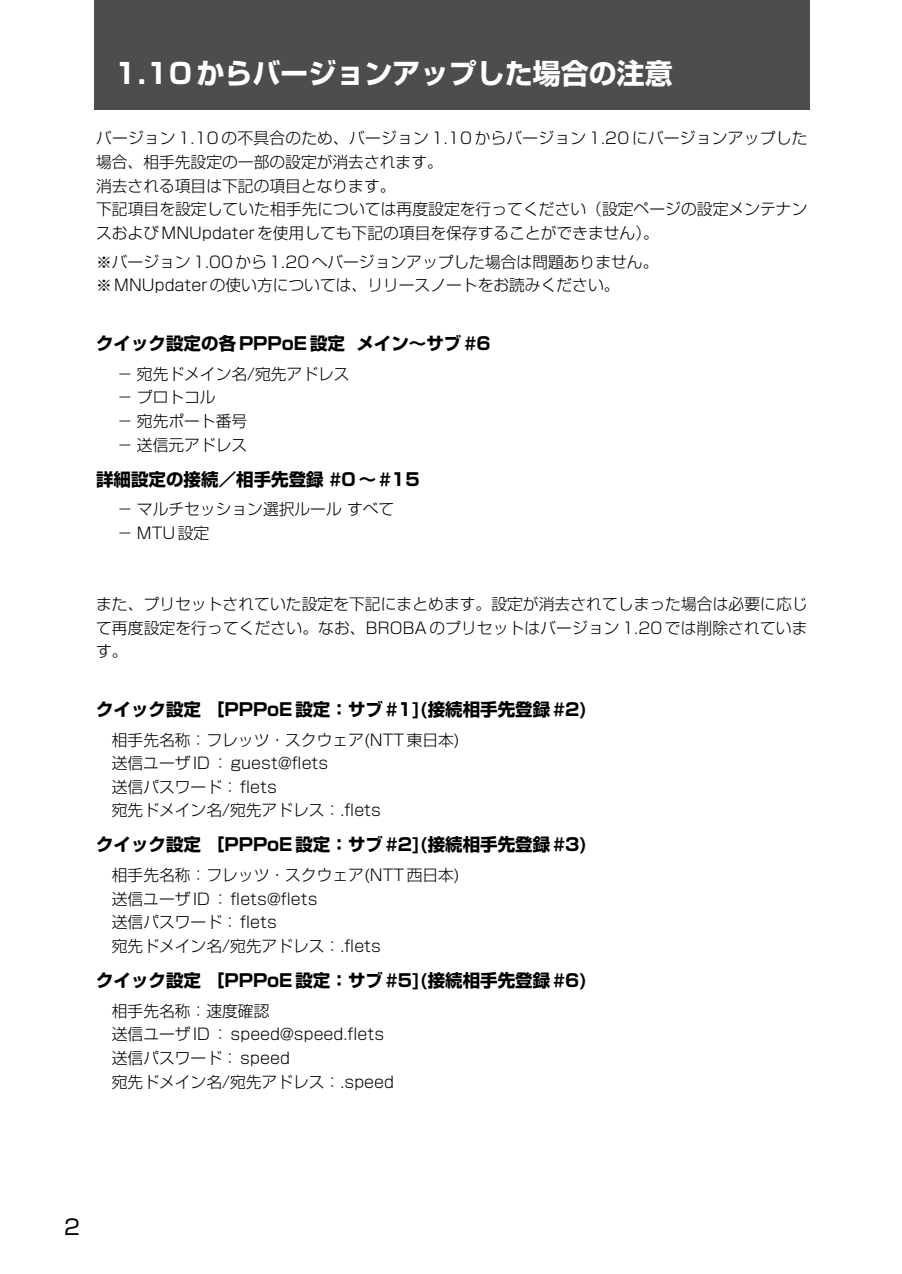
<style>
.page{position:relative;width:902px;height:1274px;background:#fff}
.page>*{position:absolute;margin:0;border:0;box-sizing:border-box;transform-origin:0 0}
.t1{font:700 28px "Shin Go";color:#fff}
.t2{font:21px "Shin Go";color:#000}
.t3{font:700 17.5px "Shin Go";color:#000}
.t4{font:300 15.75px/23.6px "Shin Go";color:#000}
</style>
<div class="page">
<div style="left:94px;top:0;width:715px;height:109px;background:#4d4d4d"></div>
<h1 class="t1" style="left:115px;top:63px;width:559px">1.10 からバージョンアップした場合の注意</h1>
<p class="t4" style="left:96px;top:129px;width:712px">バージョン1.10の不具合のため、バージョン1.10からバージョン1.20にバージョンアップした場合、相手先設定の一部の設定が消去されます。<br>消去される項目は下記の項目となります。<br>下記項目を設定していた相手先については再度設定を行ってください（設定ページの設定メンテナンスおよびMNUpdaterを使用しても下記の項目を保存することができません）。</p>
<p class="t4" style="left:96px;top:252px;width:563px">※バージョン1.00から1.20へバージョンアップした場合は問題ありません。※MNUpdaterの使い方については、リリースノートをお読みください。</p>
<p class="t3" style="left:96px;top:337px;width:396px">クイック設定の各 PPPoE 設定 メイン～サブ #6</p>
<p class="t4" style="left:117px;top:364px;width:234px">－宛先ドメイン名/宛先アドレス－プロトコル<br>－宛先ポート番号<br>－送信元アドレス</p>
<p class="t3" style="left:96px;top:473px;width:325px">詳細設定の接続／相手先登録 #0 ～ #15</p>
<p class="t4" style="left:117px;top:500px;width:279px">－マルチセッション選択ルールすべて－ MTU設定</p>
<p class="t4" style="left:96px;top:594px;width:712px;text-align:justify">また、プリセットされていた設定を下記にまとめます。設定が消去されてしまった場合は必要に応じて再度設定を行ってください。なお、BROBAのプリセットはバージョン1.20では削除されています。</p>
<p class="t3" style="left:96px;top:703px;width:492px">クイック設定［PPPoE 設定：サブ #1](接続相手先登録 #2)</p>
<p class="t4" style="left:112px;top:730px;width:349px">相手先名称：フレッツ・スクウェア(NTT東日本)送信ユーザID：guest@flets<br>送信パスワード：flets<br>宛先ドメイン名/宛先アドレス：.flets</p>
<p class="t3" style="left:96px;top:838px;width:492px">クイック設定［PPPoE 設定：サブ #2](接続相手先登録 #3)</p>
<p class="t4" style="left:112px;top:866px;width:349px">相手先名称：フレッツ・スクウェア(NTT西日本)送信ユーザID：flets@flets<br>送信パスワード：flets<br>宛先ドメイン名/宛先アドレス：.flets</p>
<p class="t3" style="left:96px;top:974px;width:492px">クイック設定［PPPoE 設定：サブ #5](接続相手先登録 #6)</p>
<p class="t4" style="left:112px;top:1001px;width:284px">相手先名称：速度確認<br>送信ユーザID：speed@speed.flets送信パスワード：speed<br>宛先ドメイン名/宛先アドレス：.speed</p>
<h2 class="t2" style="left:64px;top:1219px;width:17px">2</h2>
</div>
